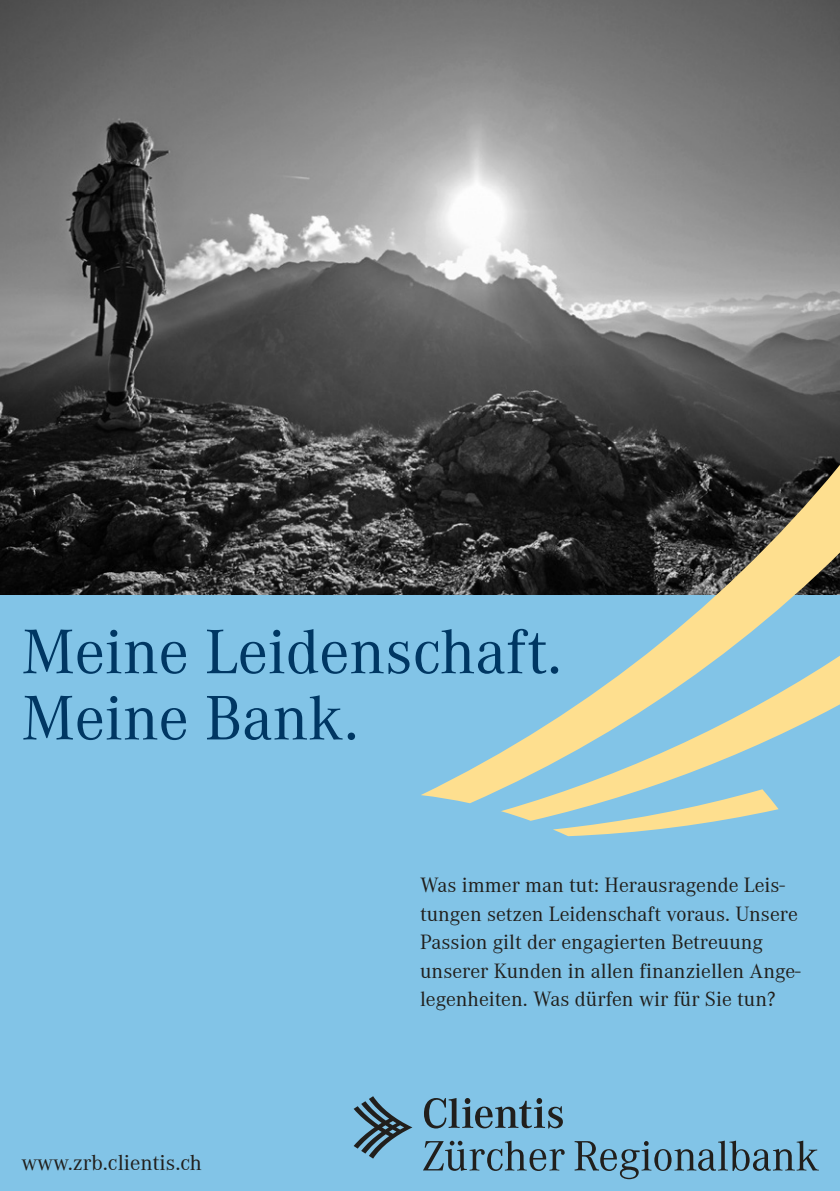
<style>
.page{position:relative;width:840px;height:1191px;background:#fff}
.page>*{position:absolute;margin:0;border:0;box-sizing:border-box;transform-origin:0 0}
.t1{font:65.2px/66.2px "Corporate A";color:#003763}
.t2{font:22.4px "Corporate A";color:#211f1c}
.t3{font:21.4px/28.6px "Corporate A";color:#211f1c}
</style>
<div class="page">
<img style="left:0;top:0;width:839px;height:595px">
<div style="left:0;top:595px;width:839px;height:596px;background:#82c4e7"></div>
<svg style="left:424px;top:1098px;width:138px;height:30px"></svg>
<svg style="left:353px;top:1096px;width:59px;height:62px"></svg>
<svg style="left:423px;top:1140px;width:141px;height:31px"></svg>
<svg style="left:574px;top:1140px;width:244px;height:39px"></svg>
<svg style="left:553px;top:821px;width:163px;height:15px"></svg>
<svg style="left:501px;top:803px;width:278px;height:18px"></svg>
<svg style="left:420px;top:437px;width:419px;height:366px"></svg>
<h1 class="t1" style="left:21px;top:620px;width:541px">Meine Leidenschaft.<br>Meine Bank.</h1>
<p class="t2" style="left:21px;top:1150px;width:182px">www.zrb.clientis.ch</p>
<p class="t3" style="left:420px;top:871px;width:382px">Was immer man tut: Herausragende Leis&shy;tungen setzen Leidenschaft voraus. Unsere Passion gilt der engagierten Betreuung unserer Kunden in allen finanziellen Ange&shy;legenheiten. Was dürfen wir für Sie tun?</p>
</div>
